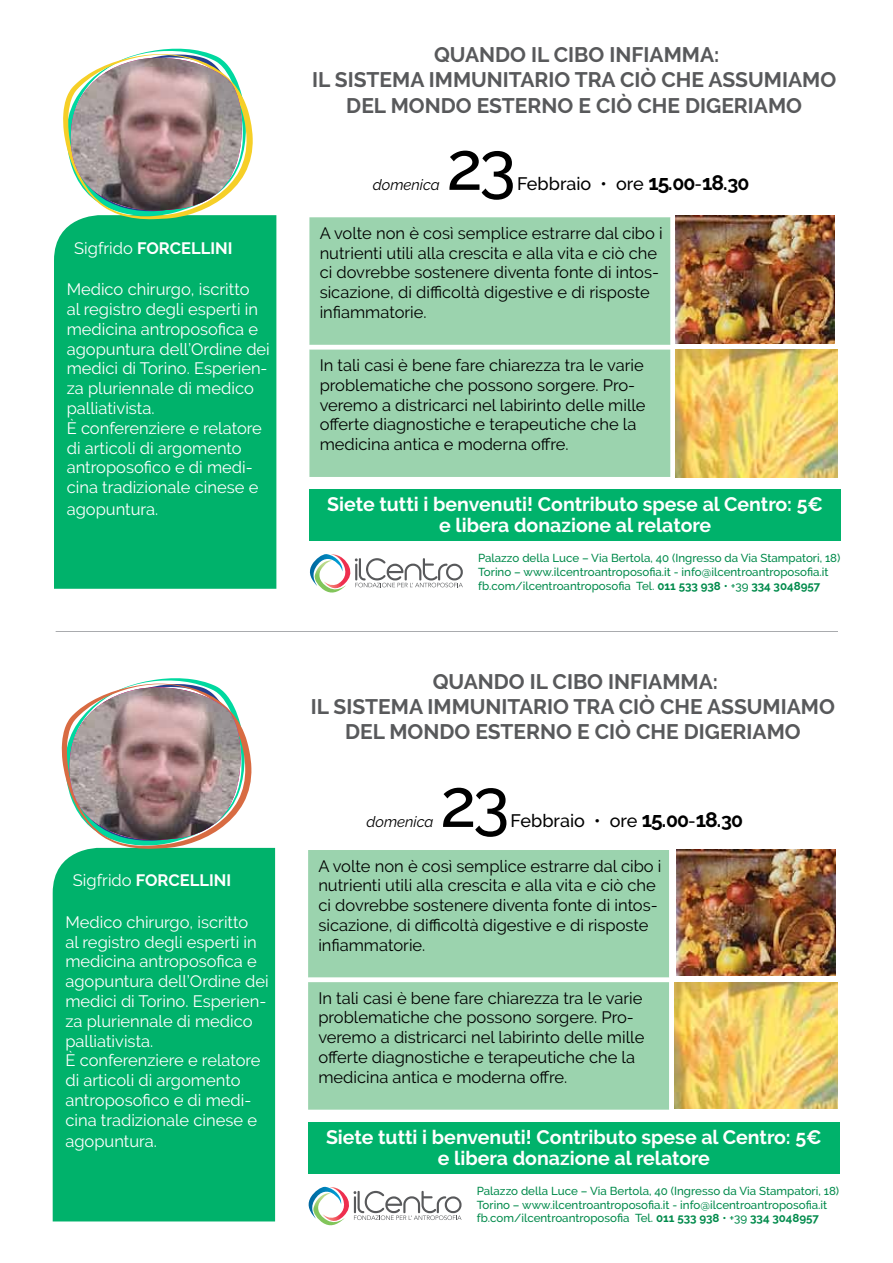
<style>
.page{position:relative;width:893px;height:1263px;background:#fff}
.page>*{position:absolute;margin:0;border:0;box-sizing:border-box;transform-origin:0 0}
.t1{font:500 67.5px "Raleway";color:#000}
.t2{font:700 21px "Raleway";color:#58595b}
.t3{font:700 19.5px/21px "Raleway";color:#fff;text-align:center}
.t4{font:500 18px "Raleway";color:#000}
.t5{font:16.5px/19.8px "Raleway";color:#000}
.t6{font:16.5px/19.8px "Raleway";color:#fff}
.t7{font:700 16.5px "Raleway";color:#fff}
.t8{font:italic 15px "Raleway";color:#000}
.t9{font:500 11.55px/13.8px "Raleway";color:#008a4b}
.s1{font-weight:400}
.s2{font-weight:700;font-size:21px}
.s3{font-weight:700;font-size:19.5px}
.s4{font-weight:700}
</style>
<div class="page">
<div style="left:54px;top:215px;width:222px;height:374px;background:#00b26b"></div>
<div style="left:309px;top:217px;width:529px;height:260px;background:#9bd3ae"></div>
<div style="left:309px;top:490px;width:532px;height:51px;background:#00b26b"></div>
<svg style="left:309px;top:554px;width:154px;height:39px"></svg>
<svg style="left:63px;top:48px;width:190px;height:171px"></svg>
<img style="left:71px;top:58px;width:171px;height:153px">
<img style="left:675px;top:216px;width:159px;height:127px">
<img style="left:675px;top:350px;width:163px;height:127px">
<hr style="left:56px;top:631px;width:782px;height:1px;background:#a9abae">
<div style="left:53px;top:848px;width:222px;height:373px;background:#00b26b"></div>
<div style="left:308px;top:850px;width:530px;height:260px;background:#9bd3ae"></div>
<div style="left:308px;top:1122px;width:532px;height:51px;background:#00b26b"></div>
<svg style="left:308px;top:1187px;width:154px;height:39px"></svg>
<svg style="left:62px;top:678px;width:190px;height:171px"></svg>
<img style="left:70px;top:687px;width:171px;height:153px">
<img style="left:677px;top:850px;width:159px;height:125px">
<img style="left:674px;top:982px;width:163px;height:127px">
<p class="t7" style="left:74px;top:238px;width:160px"><span class="s1">Sigfrido</span> FORCELLINI</p>
<p class="t6" style="left:67px;top:279px;width:205px">Medico chirurgo, iscritto<br>al registro degli esperti in medicina antroposofica e agopuntura dell’Ordine dei medici di Torino. Esperien&shy;za pluriennale di medico palliativista.<br>È conferenziere e relatore di articoli di argomento antroposofico e di medi&shy;cina tradizionale cinese e</p>
<p class="t6" style="left:67px;top:499px;width:93px">agopuntura.</p>
<p class="t7" style="left:73px;top:871px;width:160px"><span class="s1">Sigfrido</span> FORCELLINI</p>
<p class="t6" style="left:65px;top:912px;width:205px">Medico chirurgo, iscritto<br>al registro degli esperti in medicina antroposofica e agopuntura dell’Ordine dei medici di Torino. Esperien&shy;za pluriennale di medico palliativista.<br>È conferenziere e relatore di articoli di argomento antroposofico e di medi&shy;cina tradizionale cinese e</p>
<p class="t6" style="left:65px;top:1132px;width:93px">agopuntura.</p>
<p class="t2" style="left:434px;top:43px;width:186px">QUANDO IL CIBO INFI</p>
<p class="t2" style="left:650px;top:43px;width:71px">AMMA:</p>
<p class="t2" style="left:312px;top:68px;width:235px">IL SISTEMA IMMUNITARIO</p>
<p class="t2" style="left:575px;top:68px;width:260px">TRA CIÒ CHE ASSUMIAMO</p>
<p class="t2" style="left:346px;top:93px;width:184px">DEL MON DO ESTERNO</p>
<p class="t2" style="left:578px;top:93px;width:222px">E CIÒ CHE DIGERIAMO</p>
<p class="t8" style="left:373px;top:176px;width:69px">domenica</p>
<h1 class="t1" style="left:447px;top:127px;width:71px">23</h1>
<p class="t4" style="left:517px;top:173px;width:234px">Febbraio • ore <span class="s2">15</span><span class="s3">.00</span>-<span class="s2">18</span><span class="s3">.30</span></p>
<p class="t5" style="left:320px;top:223px;width:345px">A volte non è così semplice estrarre dal cibo i nutrienti utili alla crescita e alla vita e ciò che ci dovrebbe sostenere diventa fonte di intos&shy;sicazione, di difficoltà digestive e di risposte infiammatorie.</p>
<p class="t5" style="left:320px;top:355px;width:327px">In tali casi è bene fare chiarezza tra le varie problematiche che possono sorgere. Pro&shy;veremo a districarci nel labirinto delle mille offerte diagnostiche e terapeutiche che la medicina antica e moderna offre.</p>
<p class="t3" style="left:327px;top:494px;width:497px">SIETE TUTTI I BENVENUTI! CONTRIBUTO SPESE AL CENTRO: 5€<br>E LIBERA DONAZIONE AL RELATORE</p>
<p class="t9" style="left:478px;top:551px;width:364px">Palazzo della Luce – Via Bertola, 40 (Ingresso da Via Stampatori, 18)<br>Torino – www.ilcentroantroposofia.it - info@ilcentroantroposofia.it fb.com/ilcentroantroposofia Tel. <span class="s4">011 533 938</span> • +39 <span class="s4">334 3048957</span></p>
<p class="t2" style="left:433px;top:669px;width:186px">QUANDO IL CIBO INFI</p>
<p class="t2" style="left:648px;top:669px;width:71px">AMMA:</p>
<p class="t2" style="left:311px;top:695px;width:235px">IL SISTEMA IMMUNITARIO</p>
<p class="t2" style="left:574px;top:695px;width:260px">TRA CIÒ CHE ASSUMIAMO</p>
<p class="t2" style="left:345px;top:720px;width:184px">DEL MON DO ESTERNO</p>
<p class="t2" style="left:577px;top:720px;width:222px">E CIÒ CHE DIGERIAMO</p>
<p class="t8" style="left:366px;top:813px;width:69px">domenica</p>
<h1 class="t1" style="left:440px;top:764px;width:71px">23</h1>
<p class="t4" style="left:511px;top:810px;width:234px">Febbraio • ore <span class="s2">15</span><span class="s3">.00</span>-<span class="s2">18</span><span class="s3">.30</span></p>
<p class="t5" style="left:318px;top:856px;width:345px">A volte non è così semplice estrarre dal cibo i nutrienti utili alla crescita e alla vita e ciò che ci dovrebbe sostenere diventa fonte di intos&shy;sicazione, di difficoltà digestive e di risposte infiammatorie.</p>
<p class="t5" style="left:318px;top:988px;width:327px">In tali casi è bene fare chiarezza tra le varie problematiche che possono sorgere. Pro&shy;veremo a districarci nel labirinto delle mille offerte diagnostiche e terapeutiche che la medicina antica e moderna offre.</p>
<p class="t3" style="left:326px;top:1126px;width:497px">SIETE TUTTI I BENVENUTI! CONTRIBUTO SPESE AL CENTRO: 5€<br>E LIBERA DONAZIONE AL RELATORE</p>
<p class="t9" style="left:477px;top:1184px;width:364px">Palazzo della Luce – Via Bertola, 40 (Ingresso da Via Stampatori, 18)<br>Torino – www.ilcentroantroposofia.it - info@ilcentroantroposofia.it fb.com/ilcentroantroposofia Tel. <span class="s4">011 533 938</span> • +39 <span class="s4">334 3048957</span></p>
</div>
